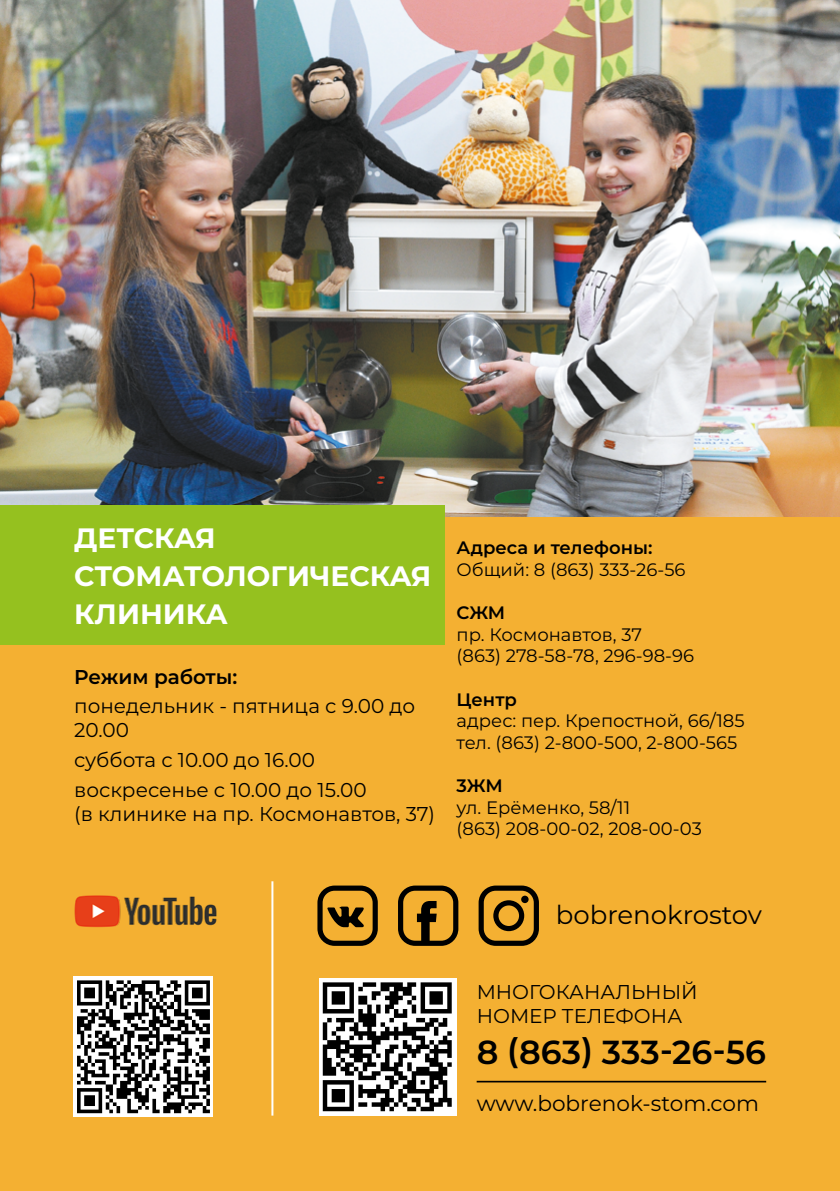
<style>
.page{position:relative;width:840px;height:1191px;background:#fff}
.page>*{position:absolute;margin:0;border:0;box-sizing:border-box;transform-origin:0 0}
.t1{font:600 33.2px "Montserrat";color:#000}
.t2{font:700 28px/38px "Montserrat";color:#fff}
.t3{font:26px "Montserrat";color:#000}
.t4{font:21.6px "Montserrat";color:#000}
.t5{font:20px/24px "Montserrat";color:#000}
.t6{font:600 20px "Montserrat";color:#000}
.t7{font:18px/21.6px "Montserrat";color:#000}
.t8{font:600 18px "Montserrat";color:#000}
</style>
<div class="page">
<div style="left:0;top:447px;width:839px;height:744px;background:#f4b032"></div>
<img style="left:0;top:0;width:839px;height:516px">
<div style="left:0;top:506px;width:444px;height:139px;background:#95c11f"></div>
<div style="left:74px;top:976px;width:139px;height:141px;background:#fff"></div>
<svg style="left:77px;top:980px;width:133px;height:133px"></svg>
<div style="left:318px;top:978px;width:138px;height:137px;background:#fff"></div>
<svg style="left:322px;top:982px;width:129px;height:129px"></svg>
<svg style="left:478px;top:885px;width:60px;height:61px"></svg>
<div style="left:521px;top:895px;width:7px;height:8px;background:#000;border-radius:50%"></div>
<svg style="left:398px;top:885px;width:60px;height:61px"></svg>
<svg style="left:317px;top:885px;width:60px;height:61px"></svg>
<hr style="left:476px;top:1080px;width:289px;height:2px;background:#000">
<hr style="left:271px;top:881px;width:2px;height:234px;background:#fff">
<img style="left:74px;top:895px;width:143px;height:33px">
<h2 class="t2" style="left:74px;top:517px;width:358px">ДЕТСКАЯ<br>СТОМАТОЛОГИЧЕСКАЯ<br>КЛИНИКА</h2>
<p class="t6" style="left:74px;top:662px;width:165px">Режим работы:</p>
<p class="t5" style="left:74px;top:693px;width:342px">понедельник - пятница с 9.00 до<br>20.00</p>
<p class="t5" style="left:74px;top:744px;width:294px;line-height:29.6px">суббота с 10.00 до 16.00 воскресенье с 10.00 до 15.00</p>
<p class="t5" style="left:74px;top:801px;width:362px">(в клинике на пр. Космонавтов, 37)</p>
<p class="t8" style="left:456px;top:535px;width:197px">Адреса и телефоны:</p>
<p class="t7" style="left:456px;top:558px;width:230px">Общий: 8 (863) 333-26-56</p>
<p class="t8" style="left:456px;top:600px;width:50px">СЖМ</p>
<p class="t7" style="left:456px;top:623px;width:239px">пр. Космонавтов, 37<br>(863) 278-58-78, 296-98-96</p>
<p class="t8" style="left:456px;top:686px;width:62px">Центр</p>
<p class="t7" style="left:456px;top:709px;width:289px">адрес: пер. Крепостной, 66/185 тел. (863) 2-800-500, 2-800-565</p>
<p class="t8" style="left:456px;top:773px;width:48px">3ЖМ</p>
<p class="t7" style="left:456px;top:795px;width:246px">ул. Ерёменко, 58/11<br>(863) 208-00-02, 208-00-03</p>
<h3 class="t3" style="left:555px;top:897px;width:207px">bobrenokrostov</h3>
<p class="t5" style="left:476px;top:979px;width:222px">МНОГОКАНАЛЬНЫЙ<br>НОМЕР ТЕЛЕФОНА</p>
<h1 class="t1" style="left:476px;top:1028px;width:291px">8 (863) 333-26-56</h1>
<p class="t4" style="left:476px;top:1088px;width:284px">www.bobrenok-stom.com</p>
</div>
